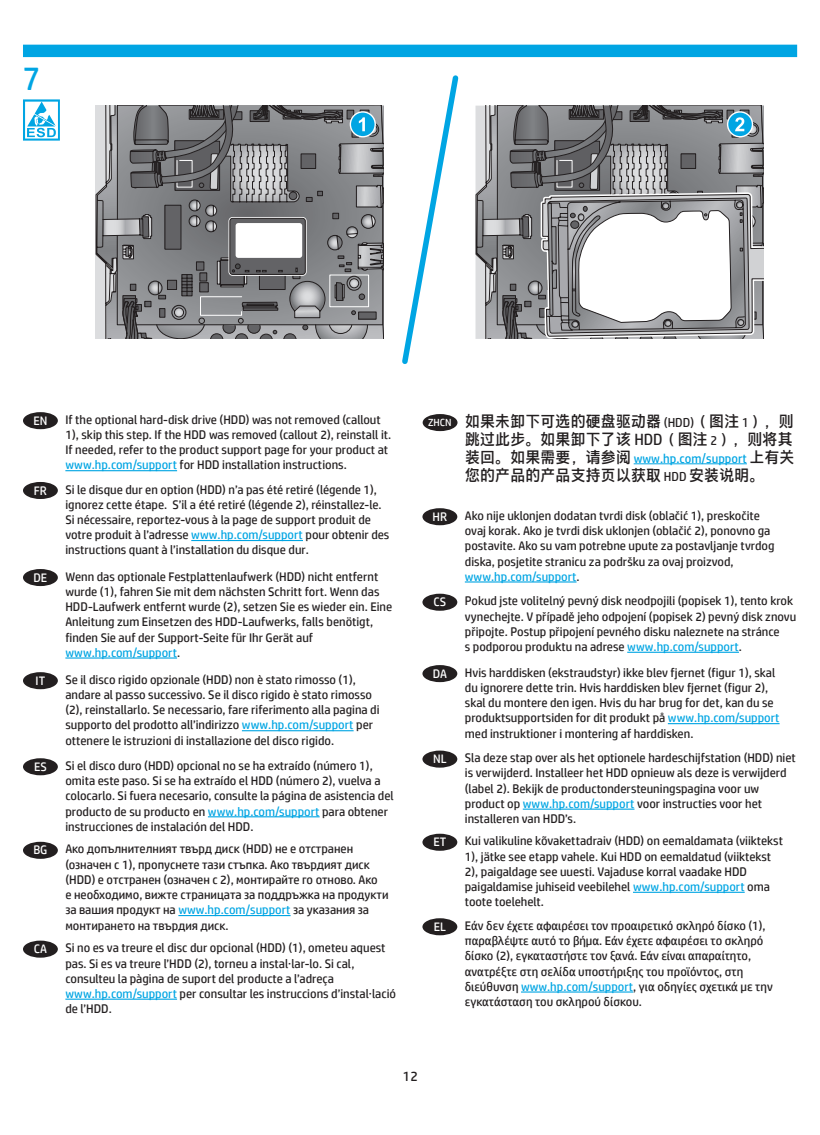
<style>
.page{position:relative;width:820px;height:1135px;background:#fff}
.page>*{position:absolute;margin:0;border:0;box-sizing:border-box;transform-origin:0 0}
.t1{font:33.25px "HP Simplified";color:#00a5e3}
.t2{font:15.58px/18px "HP Simplified Hans";color:#231f20;text-align:right}
.t3{font:13.83px "HP Simplified";color:#231f20}
.t4{font:12.42px/15.2px "HP Simplified";color:#231f20}
.t5{font:12.42px "HP Simplified Hans";color:#00a5e3}
.t6{font:12.25px "HP Simplified";color:#fff}
.s1{color:#00a5e3}
.s2{font-family:"HP Simplified";font-size:10.33px;color:#fff}
.s3{font-size:12.42px}
.s4{font-size:15.58px;color:#231f20}
</style>
<div class="page">
<div style="left:23px;top:45px;width:773px;height:12px;background:#00a5e3"></div>
<svg style="left:475px;top:106px;width:7px;height:233px;background:#c0c0c2"></svg>
<svg style="left:402px;top:75px;width:57px;height:289px"></svg>
<svg style="left:482px;top:106px;width:281px;height:233px"></svg>
<svg style="left:96px;top:106px;width:7px;height:233px;background:#bbbcbe"></svg>
<svg style="left:103px;top:106px;width:281px;height:233px;background:#848689"></svg>
<div style="left:23px;top:412px;width:35px;height:17px;background:#231f20;border-radius:50%"></div>
<hr style="left:65px;top:470px;width:112px;height:1px;background:#00a5e3">
<svg style="left:23px;top:99px;width:37px;height:42px"></svg>
<div style="left:23px;top:482px;width:35px;height:17px;background:#231f20;border-radius:50%"></div>
<hr style="left:191px;top:540px;width:112px;height:1px;background:#00a5e3">
<div style="left:23px;top:569px;width:35px;height:17px;background:#231f20;border-radius:50%"></div>
<hr style="left:65px;top:657px;width:112px;height:1px;background:#00a5e3">
<div style="left:23px;top:672px;width:35px;height:17px;background:#231f20;border-radius:50%"></div>
<hr style="left:242px;top:730px;width:111px;height:1px;background:#00a5e3">
<div style="left:23px;top:758px;width:35px;height:17px;background:#231f20;border-radius:50%"></div>
<hr style="left:208px;top:816px;width:111px;height:1px;background:#00a5e3">
<div style="left:23px;top:841px;width:35px;height:17px;background:#231f20;border-radius:50%"></div>
<hr style="left:178px;top:915px;width:112px;height:1px;background:#00a5e3">
<div style="left:23px;top:940px;width:35px;height:17px;background:#231f20;border-radius:50%"></div>
<hr style="left:65px;top:998px;width:112px;height:1px;background:#00a5e3">
<div style="left:422px;top:414px;width:35px;height:17px;background:#231f20;border-radius:50%"></div>
<hr style="left:633px;top:463px;width:113px;height:1px;background:#00a5e3">
<div style="left:422px;top:508px;width:35px;height:17px;background:#231f20;border-radius:50%"></div>
<hr style="left:464px;top:581px;width:112px;height:1px;background:#00a5e3">
<div style="left:422px;top:593px;width:35px;height:17px;background:#231f20;border-radius:50%"></div>
<hr style="left:627px;top:651px;width:111px;height:2px;background:#00a5e3">
<div style="left:422px;top:665px;width:35px;height:17px;background:#231f20;border-radius:50%"></div>
<hr style="left:667px;top:723px;width:112px;height:1px;background:#00a5e3">
<div style="left:422px;top:750px;width:35px;height:17px;background:#231f20;border-radius:50%"></div>
<hr style="left:522px;top:808px;width:112px;height:1px;background:#00a5e3">
<div style="left:422px;top:833px;width:35px;height:17px;background:#231f20;border-radius:50%"></div>
<hr style="left:632px;top:891px;width:112px;height:1px;background:#00a5e3">
<div style="left:422px;top:918px;width:35px;height:17px;background:#231f20;border-radius:50%"></div>
<hr style="left:521px;top:991px;width:112px;height:1px;background:#00a5e3">
<h1 class="t1" style="left:23px;top:57px;width:19px">7</h1>
<p class="t6" style="left:33px;top:412px;width:16px">EN</p>
<p class="t4" style="left:65px;top:412px;width:327px">If the optional hard-disk drive (HDD) was not removed (callout 1), skip this step. If the HDD was removed (callout 2), reinstall it.<br>If needed, refer to the product support page for your product at <span class="s1">www.hp.com/support</span> for HDD installation instructions.</p>
<p class="t6" style="left:34px;top:482px;width:15px">FR</p>
<p class="t4" style="left:65px;top:481px;width:325px">Si le disque dur en option (HDD) n’a pas été retiré (légende 1), ignorez cette étape. S’il a été retiré (légende 2), réinstallez-le.<br>Si nécessaire, reportez-vous à la page de support produit de votre produit à l’adresse <span class="s1">www.hp.com/support</span> pour obtenir des instructions quant à l’installation du disque dur.</p>
<p class="t6" style="left:33px;top:569px;width:15px">DE</p>
<p class="t4" style="left:65px;top:568px;width:328px">Wenn das optionale Festplattenlaufwerk (HDD) nicht entfernt wurde (1), fahren Sie mit dem nächsten Schritt fort. Wenn das HDD-Laufwerk entfernt wurde (2), setzen Sie es wieder ein. Eine Anleitung zum Einsetzen des HDD-Laufwerks, falls benötigt, finden Sie auf der Support-Seite für Ihr Gerät auf <span class="s1">www.hp.com/support</span>.</p>
<p class="t6" style="left:36px;top:672px;width:11px">IT</p>
<p class="t4" style="left:65px;top:671px;width:315px">Se il disco rigido opzionale (HDD) non è stato rimosso (1), andare al passo successivo. Se il disco rigido è stato rimosso (2), reinstallarlo. Se necessario, fare riferimento alla pagina di supporto del prodotto all’indirizzo <span class="s1">www.hp.com/support</span> per ottenere le istruzioni di installazione del disco rigido.</p>
<p class="t6" style="left:34px;top:758px;width:14px">ES</p>
<p class="t4" style="left:65px;top:757px;width:330px">Si el disco duro (HDD) opcional no se ha extraído (número 1), omita este paso. Si se ha extraído el HDD (número 2), vuelva a colocarlo. Si fuera necesario, consulte la página de asistencia del producto de su producto en <span class="s1">www.hp.com/support</span> para obtener instrucciones de instalación del HDD.</p>
<p class="t6" style="left:33px;top:842px;width:15px">BG</p>
<p class="t4" style="left:65px;top:841px;width:324px">Ако допълнителният твърд диск (HDD) не е отстранен (означен с 1), пропуснете тази стъпка. Ако твърдият диск (HDD) е отстранен (означен с 2), монтирайте го отново. Ако<br>е необходимо, вижте страницата за поддръжка на продукти за вашия продукт на <span class="s1">www.hp.com/support</span> за указания за монтирането на твърдия диск.</p>
<p class="t6" style="left:34px;top:940px;width:15px">CA</p>
<p class="t4" style="left:65px;top:940px;width:332px">Si no es va treure el disc dur opcional (HDD) (1), ometeu aquest pas. Si es va treure l’HDD (2), torneu a instal·lar-lo. Si cal, consulteu la pàgina de suport del producte a l’adreça <span class="s1">www.hp.com/support</span> per consultar les instruccions d’instal·lació de l’HDD.</p>
<p class="t2" style="left:428px;top:412px;width:367px"><span class="s2">ZHCN</span> 如果未卸下可选的硬盘驱动器 <span class="s3">(HDD)</span>（图注 <span class="s3">1</span>），则跳过此步。如果卸下了该 HDD（图注 <span class="s3">2</span>），则将其</p>
<p class="t5" style="left:465px;top:452px;width:331px"><span class="s4">装回。如果需要，请参阅</span> www.hp.com/support <span class="s4">上有关</span></p>
<p class="t2" style="left:465px;top:466px;width:301px">您的产品的产品支持页以获取 <span class="s3">HDD</span> 安装说明。</p>
<p class="t6" style="left:432px;top:508px;width:16px">HR</p>
<p class="t4" style="left:464px;top:508px;width:311px">Ako nije uklonjen dodatan tvrdi disk (oblačić 1), preskočite ovaj korak. Ako je tvrdi disk uklonjen (oblačić 2), ponovno ga postavite. Ako su vam potrebne upute za postavljanje tvrdog diska, posjetite stranicu za podršku za ovaj proizvod, <span class="s1">www.hp.com/support</span>.</p>
<p class="t6" style="left:433px;top:594px;width:14px">CS</p>
<p class="t4" style="left:464px;top:593px;width:333px">Pokud jste volitelný pevný disk neodpojili (popisek 1), tento krok vynechejte. V případě jeho odpojení (popisek 2) pevný disk znovu připojte. Postup připojení pevného disku naleznete na stránce<br>s podporou produktu na adrese <span class="s1">www.hp.com/support</span>.</p>
<p class="t6" style="left:432px;top:665px;width:16px">DA</p>
<p class="t4" style="left:464px;top:664px;width:316px">Hvis harddisken (ekstraudstyr) ikke blev fjernet (figur 1), skal du ignorere dette trin. Hvis harddisken blev fjernet (figur 2), skal du montere den igen. Hvis du har brug for det, kan du se produktsupportsiden for dit produkt på <span class="s1">www.hp.com/support </span>med instruktioner i montering af harddisken.</p>
<p class="t6" style="left:433px;top:750px;width:15px">NL</p>
<p class="t4" style="left:464px;top:750px;width:332px">Sla deze stap over als het optionele hardeschijfstation (HDD) niet is verwijderd. Installeer het HDD opnieuw als deze is verwijderd (label 2). Bekijk de productondersteuningspagina voor uw product op <span class="s1">www.hp.com/support</span> voor instructies voor het installeren van HDD’s.</p>
<p class="t6" style="left:433px;top:834px;width:14px">ET</p>
<p class="t4" style="left:464px;top:833px;width:319px">Kui valikuline kõvakettadraiv (HDD) on eemaldamata (viiktekst 1), jätke see etapp vahele. Kui HDD on eemaldatud (viiktekst 2), paigaldage see uuesti. Vajaduse korral vaadake HDD paigaldamise juhiseid veebilehel <span class="s1">www.hp.com/support</span> oma toote toelehelt.</p>
<p class="t6" style="left:433px;top:918px;width:14px">EL</p>
<p class="t4" style="left:464px;top:917px;width:309px">Εάν δεν έχετε αφαιρέσει τον προαιρετικό σκληρό δίσκο (1), παραβλέψτε αυτό το βήμα. Εάν έχετε αφαιρέσει το σκληρό δίσκο (2), εγκαταστήστε τον ξανά. Εάν είναι απαραίτητο, ανατρέξτε στη σελίδα υποστήριξης του προϊόντος, στη διεύθυνση <span class="s1">www.hp.com/support</span>, για οδηγίες σχετικά με την εγκατάσταση του σκληρού δίσκου.</p>
<p class="t3" style="left:403px;top:1066px;width:16px">12</p>
</div>
